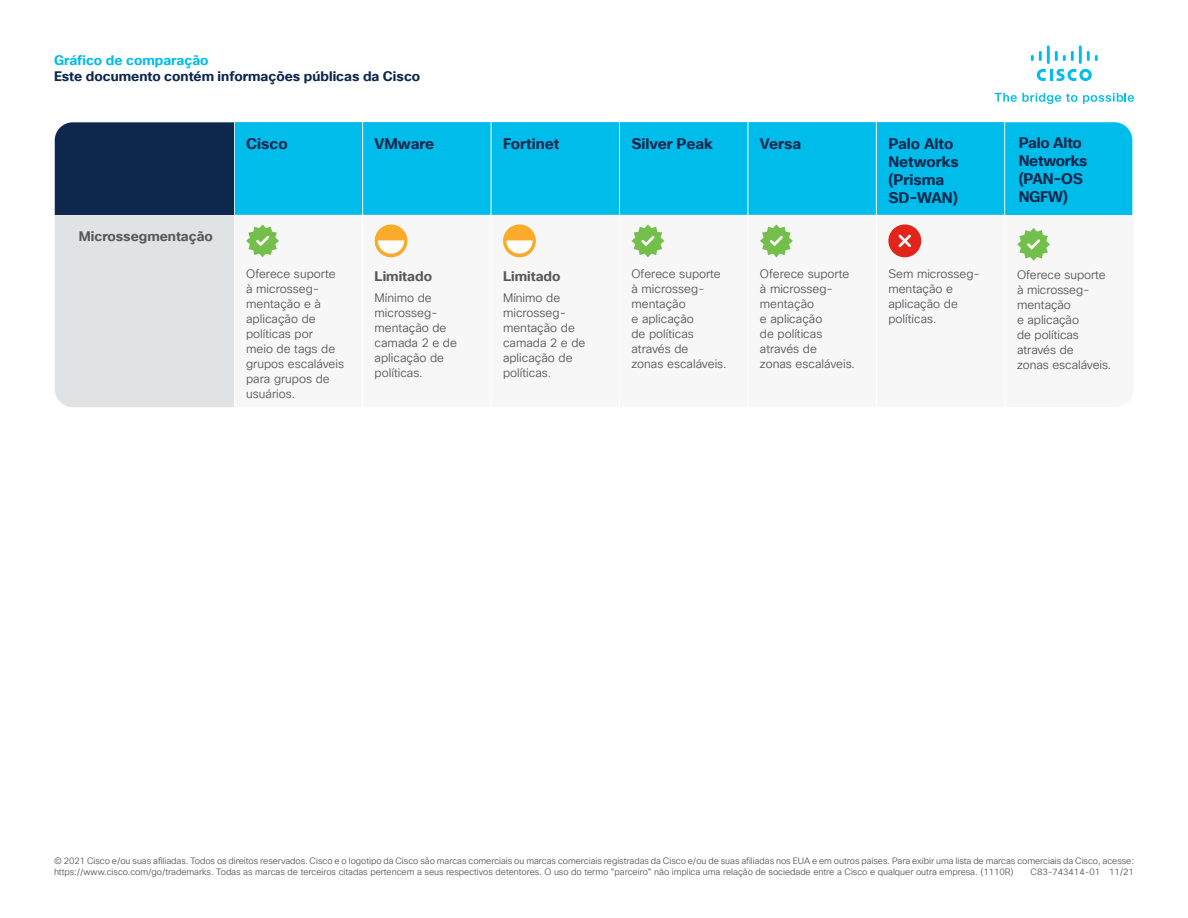
<style>
.page{position:relative;width:1188px;height:918px;background:#fff}
.page>*{position:absolute;margin:0;border:0;box-sizing:border-box;transform-origin:0 0}
.t1{font:700 15px/18px "Cisco Sans TT";color:#0d274d}
.t2{font:700 13.5px "Cisco Sans TT";color:#0d274d}
.t3{font:700 13.5px "Cisco Sans TT";color:#00bceb}
.Body{font:700 13.5px "Cisco Sans TT";color:#57585a}
.Table_body{font:700 13.5px "Cisco Sans TT";color:#57585a}
.Body-2{font:12px/15px "Cisco Sans TT Light";color:#57585a}
.Footer_white{font:9px/11.2px "Cisco Sans TT Light";letter-spacing:-.005em;color:#57585a}
</style>
<div class="page">
<svg style="left:995px;top:93px;width:82px;height:11px"></svg>
<svg style="left:1083px;top:93px;width:51px;height:11px"></svg>
<svg style="left:1037px;top:69px;width:55px;height:12px"></svg>
<svg style="left:1031px;top:51px;width:11px;height:10px"></svg>
<hr style="left:1047px;top:45px;width:3px;height:19px;background:#00bdeb">
<svg style="left:1055px;top:51px;width:19px;height:10px"></svg>
<hr style="left:1079px;top:45px;width:3px;height:19px;background:#00bdeb">
<svg style="left:1087px;top:51px;width:11px;height:10px"></svg>
<div style="left:235px;top:122px;width:769px;height:93px;background:#00bceb"></div>
<hr style="left:362px;top:122px;width:1px;height:93px;background:#fff">
<hr style="left:491px;top:122px;width:1px;height:93px;background:#fff">
<hr style="left:619px;top:122px;width:1px;height:93px;background:#fff">
<hr style="left:748px;top:122px;width:1px;height:93px;background:#fff">
<hr style="left:876px;top:122px;width:1px;height:93px;background:#fff">
<svg style="left:55px;top:122px;width:179px;height:285px;background:#9ca5b3"></svg>
<svg style="left:246px;top:224px;width:33px;height:33px"></svg>
<svg style="left:374px;top:224px;width:34px;height:34px"></svg>
<svg style="left:503px;top:224px;width:33px;height:34px"></svg>
<svg style="left:632px;top:224px;width:32px;height:33px"></svg>
<svg style="left:760px;top:224px;width:33px;height:33px"></svg>
<svg style="left:888px;top:224px;width:34px;height:34px"></svg>
<svg style="left:1005px;top:122px;width:128px;height:139px"></svg>
<p class="t3" style="left:54px;top:51px;width:156px">Gráfico de comparação</p>
<p class="t2" style="left:54px;top:67px;width:368px">Este documento contém informações públicas da Cisco</p>
<p class="Body" style="left:79px;top:228px;width:136px">Microssegmentação</p>
<p class="t1" style="left:246px;top:135px;width:43px">Cisco</p>
<p class="t1" style="left:375px;top:135px;width:61px">VMware</p>
<p class="t1" style="left:503px;top:135px;width:58px">Fortinet</p>
<p class="t1" style="left:632px;top:135px;width:83px">Silver Peak</p>
<p class="t1" style="left:760px;top:135px;width:43px">Versa</p>
<p class="t1" style="left:888px;top:135px;width:72px">Palo Alto<br>Networks (Prisma<br>SD-WAN)</p>
<p class="t1" style="left:1019px;top:134px;width:70px">Palo Alto<br>Networks (PAN-OS<br>NGFW)</p>
<p class="Body-2" style="left:246px;top:267px;width:99px">Oferece suporte à microsseg&shy;mentação e à aplicação de políticas por<br>meio de tags de grupos escaláveis para grupos de usuários.</p>
<p class="Table_body" style="left:375px;top:268px;width:59px">Limitado</p>
<p class="Body-2" style="left:375px;top:291px;width:84px">Mínimo de microsseg&shy;mentação de camada 2 e de aplicação de políticas.</p>
<p class="Table_body" style="left:503px;top:268px;width:59px">Limitado</p>
<p class="Body-2" style="left:503px;top:291px;width:84px">Mínimo de microsseg&shy;mentação de camada 2 e de aplicação de políticas.</p>
<p class="Body-2" style="left:632px;top:267px;width:97px">Oferece suporte à microsseg&shy;mentação<br>e aplicação<br>de políticas através de<br>zonas escaláveis.</p>
<p class="Body-2" style="left:760px;top:267px;width:97px">Oferece suporte à microsseg&shy;mentação<br>e aplicação<br>de políticas através de<br>zonas escaláveis.</p>
<p class="Body-2" style="left:888px;top:267px;width:93px">Sem microsseg&shy;mentação e aplicação de políticas.</p>
<p class="Body-2" style="left:1017px;top:267px;width:96px">Oferece suporte à microsseg&shy;mentação<br>e aplicação<br>de políticas através de<br>zonas escaláveis.</p>
<p class="Footer_white" style="left:54px;top:855px;width:1082px">© 2021 Cisco e/ou suas afiliadas. Todos os direitos reservados. Cisco e o logotipo da Cisco são marcas comerciais ou marcas comerciais registradas da Cisco e/ou de suas afiliadas nos EUA e em outros países. Para exibir uma lista de marcas comerciais da Cisco, acesse: https://www.cisco.com/go/trademarks. Todas as marcas de terceiros citadas pertencem a seus respectivos detentores. O uso do termo "parceiro" não implica uma relação de sociedade entre a Cisco e qualquer outra empresa. (1110R)</p>
<p class="Footer_white" style="left:1031px;top:867px;width:105px">C83-743414-01 11/21</p>
</div>
